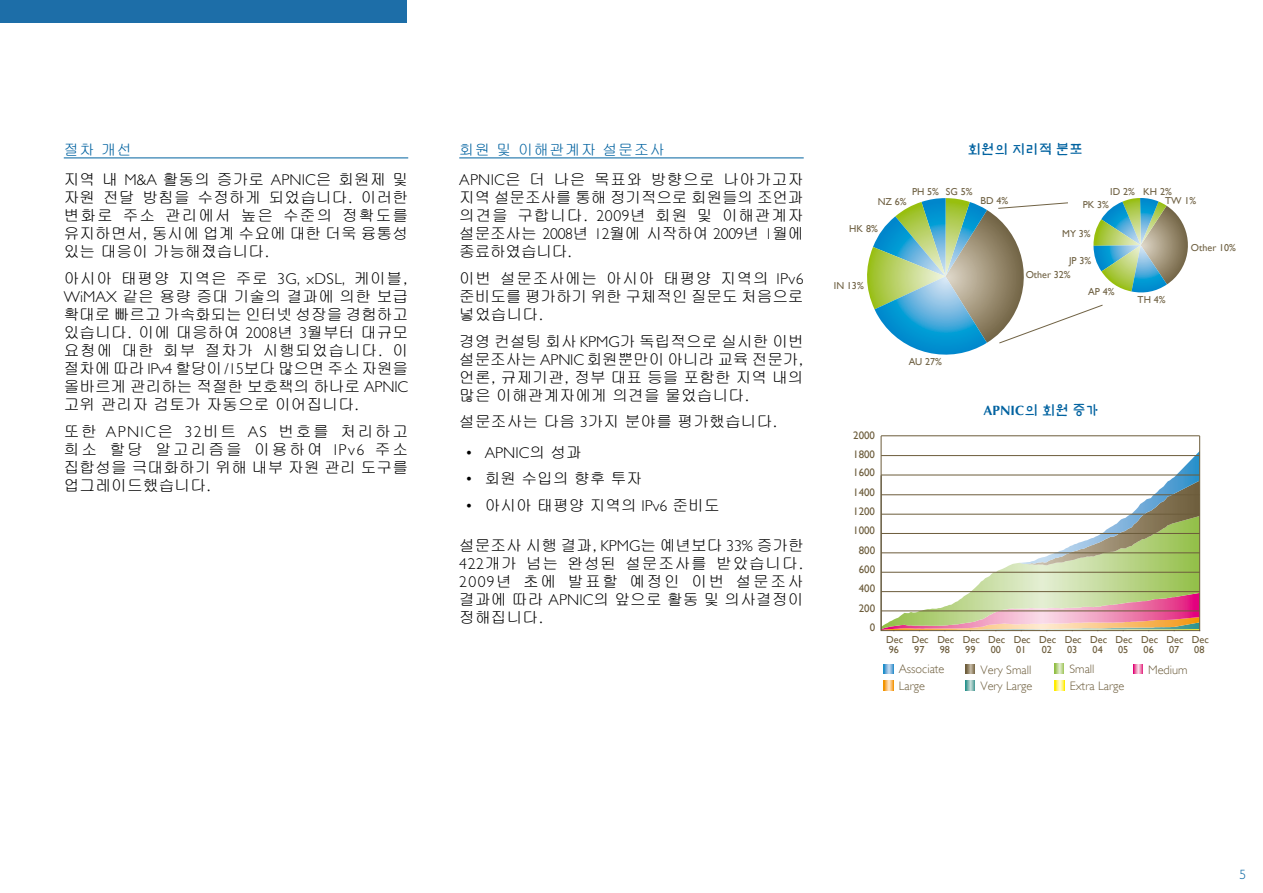
<style>
.page{position:relative;width:1263px;height:893px;background:#fff}
.page>*{position:absolute;margin:0;border:0;box-sizing:border-box;transform-origin:0 0}
.t1{font:15.75px/18px "Gulim";letter-spacing:.005em;color:#000;text-align:justify}
.t2{font:300 15.75px "Gill Sans";color:#000}
.t3{font:15px "Gulim";letter-spacing:.05em;color:#0062a0}
.t4{font:700 13.5px "Optima";color:#0062a0}
.t5{font:13.5px "Munhwa Hoonmin Std";color:#0062a0}
.t6{font:300 13.5px "Gill Sans";color:#0062a0}
.t7{font:300 12.3px "Gill Sans";color:#6c5c3b}
.t8{font:10.95px "Gill Sans";color:#6c5c3b}
.t9{font:10.2px/9.8px "Gill Sans";color:#6c5c3b}
.t10{font:10.05px/9px "Gill Sans";color:#706244}
.s1{font-family:"Gill Sans";font-weight:300}
.s2{font-family:"Gulim";font-weight:400}
.s3{font-family:"Munhwa Hoonmin Std";font-weight:400}
</style>
<div class="page">
<div style="left:0;top:0;width:407px;height:22px;background:#1d6ea8"></div>
<svg style="left:867px;top:198px;width:321px;height:157px"></svg>
<svg style="left:883px;top:453px;width:315px;height:63px"></svg>
<hr style="left:881px;top:475px;width:319px;height:1px;background:#6c5c3b">
<hr style="left:881px;top:475px;width:1px;height:155px;background:#5d5339">
<svg style="left:881px;top:516px;width:319px;height:115px"></svg>
<svg style="left:884px;top:664px;width:9px;height:10px"></svg>
<svg style="left:965px;top:664px;width:10px;height:10px"></svg>
<svg style="left:1054px;top:664px;width:10px;height:9px"></svg>
<svg style="left:1133px;top:664px;width:9px;height:10px"></svg>
<svg style="left:884px;top:681px;width:9px;height:9px"></svg>
<svg style="left:965px;top:680px;width:10px;height:10px"></svg>
<svg style="left:1055px;top:681px;width:9px;height:9px"></svg>
<hr style="left:881px;top:455px;width:318px;height:1px;background:#6c5c3b">
<hr style="left:881px;top:436px;width:319px;height:1px;background:#6c5c3b">
<hr style="left:881px;top:611px;width:319px;height:1px;background:#6c5c3b">
<hr style="left:881px;top:591px;width:319px;height:1px;background:#6c5c3b">
<hr style="left:881px;top:572px;width:319px;height:1px;background:#6c5c3b">
<hr style="left:881px;top:553px;width:319px;height:1px;background:#6c5c3b">
<hr style="left:881px;top:533px;width:319px;height:1px;background:#6c5c3b">
<hr style="left:881px;top:514px;width:319px;height:1px;background:#6c5c3b">
<hr style="left:881px;top:494px;width:318px;height:1px;background:#6c5c3b">
<hr style="left:64px;top:158px;width:344px;height:1px;background:#0062a0">
<hr style="left:459px;top:158px;width:345px;height:1px;background:#0062a0">
<p class="t3" style="left:64px;top:142px;width:69px">절차 개선</p>
<p class="t1" style="left:64px;top:171px;width:346px">지역 내 <span class="s1">M&amp;A</span> 활동의 증가로 <span class="s1">APNIC</span>은 회원제 및 자원 전달 방침을 수정하게 되었습니다. 이러한 변화로 주소 관리에서 높은 수준의 정확도를 유지하면서, 동시에 업계 수요에 대한 더욱 융통성 있는 대응이 가능해졌습니다.</p>
<p class="t1" style="left:64px;top:269px;width:346px">아시아 태평양 지역은 주로 <span class="s1">3G, xDSL,</span> 케이블, <span class="s1">WiMAX</span> 같은 용량 증대 기술의 결과에 의한 보급 확대로 빠르고 가속화되는 인터넷 성장을 경험하고 있습니다. 이에 대응하여 <span class="s1">2008</span>년 <span class="s1">3</span>월부터 대규모 요청에 대한 회부 절차가 시행되었습니다. 이 절차에 따라 <span class="s1">IPv4</span> 할당이 <span class="s1">/15</span>보다 많으면 주소 자원을 올바르게 관리하는 적절한 보호책의 하나로 <span class="s1">APNIC </span>고위 관리자 검토가 자동으로 이어집니다.</p>
<p class="t1" style="left:64px;top:422px;width:346px">또한 <span class="s1">APNIC</span>은 <span class="s1">32</span>비트 <span class="s1">AS</span> 번호를 처리하고 희소 할당 알고리즘을 이용하여 <span class="s1">IPv6</span> 주소 집합성을 극대화하기 위해 내부 자원 관리 도구를 업그레이드했습니다.</p>
<p class="t3" style="left:459px;top:142px;width:207px">회원 및 이해관계자 설문조사</p>
<p class="t1" style="left:459px;top:171px;width:346px"><span class="s1">APNIC</span>은 더 나은 목표와 방향으로 나아가고자 지역 설문조사를 통해 정기적으로 회원들의 조언과 의견을 구합니다. <span class="s1">2009</span>년 회원 및 이해관계자 설문조사는 <span class="s1">2008</span>년 <span class="s1">12</span>월에 시작하여 <span class="s1">2009</span>년 <span class="s1">1</span>월에 종료하였습니다.</p>
<p class="t1" style="left:459px;top:269px;width:346px">이번 설문조사에는 아시아 태평양 지역의 <span class="s1">IPv6 </span>준비도를 평가하기 위한 구체적인 질문도 처음으로 넣었습니다.</p>
<p class="t1" style="left:459px;top:332px;width:346px">경영 컨설팅 회사 <span class="s1">KPMG</span>가 독립적으로 실시한 이번 설문조사는 <span class="s1">APNIC</span> 회원뿐만이 아니라 교육 전문가, 언론, 규제기관, 정부 대표 등을 포함한 지역 내의 많은 이해관계자에게 의견을 물었습니다.</p>
<p class="t1" style="left:459px;top:412px;width:320px">설문조사는 다음 <span class="s1">3</span>가지 분야를 평가했습니다.</p>
<p class="t2" style="left:465px;top:444px;width:118px">• APNIC<span class="s2">의 성과</span></p>
<p class="t1" style="left:465px;top:470px;width:178px"><span class="s1">•</span> 회원 수입의 향후 투자</p>
<p class="t1" style="left:465px;top:496px;width:256px"><span class="s1">•</span> 아시아 태평양 지역의 <span class="s1">IPv6</span> 준비도</p>
<p class="t1" style="left:459px;top:536px;width:346px">설문조사 시행 결과, <span class="s1">KPMG</span>는 예년보다 <span class="s1">33%</span> 증가한 <span class="s1">422</span>개가 넘는 완성된 설문조사를 받았습니다.<br><span class="s1">2009</span>년 초에 발표할 예정인 이번 설문조사 결과에 따라 <span class="s1">APNIC</span>의 앞으로 활동 및 의사결정이 정해집니다.</p>
<p class="t5" style="left:967px;top:142px;width:117px">회원의 지리적 분포</p>
<p class="t10" style="left:912px;top:187px;width:29px">PH 5%</p>
<p class="t10" style="left:946px;top:187px;width:28px">SG 5%</p>
<p class="t10" style="left:878px;top:197px;width:30px">NZ 6%</p>
<p class="t10" style="left:980px;top:196px;width:29px">BD 4%</p>
<p class="t10" style="left:1165px;top:187px;width:33px;text-indent:-55px">ID 2% KH 2%<br>TW 1%</p>
<p class="t10" style="left:1083px;top:200px;width:28px">PK 3%</p>
<p class="t10" style="left:849px;top:224px;width:30px">HK 8%</p>
<p class="t10" style="left:1062px;top:229px;width:30px">MY 3%</p>
<p class="t10" style="left:1191px;top:243px;width:47px">Other 10%</p>
<p class="t10" style="left:1069px;top:256px;width:24px">JP 3%</p>
<p class="t10" style="left:1026px;top:270px;width:47px">Other 32%</p>
<p class="t10" style="left:834px;top:281px;width:31px">IN 13%</p>
<p class="t10" style="left:1088px;top:287px;width:28px">AP 4%</p>
<p class="t10" style="left:1138px;top:295px;width:29px">TH 4%</p>
<p class="t8" style="left:853px;top:429px;width:23px">2000</p>
<p class="t8" style="left:853px;top:448px;width:23px">1800</p>
<p class="t8" style="left:853px;top:466px;width:23px">1600</p>
<p class="t8" style="left:853px;top:486px;width:23px">1400</p>
<p class="t8" style="left:853px;top:505px;width:23px">1200</p>
<p class="t8" style="left:853px;top:524px;width:23px">1000</p>
<p class="t8" style="left:859px;top:544px;width:18px">800</p>
<p class="t8" style="left:859px;top:563px;width:18px">600</p>
<p class="t8" style="left:859px;top:582px;width:18px">400</p>
<p class="t8" style="left:859px;top:602px;width:18px">200</p>
<p class="t8" style="left:870px;top:621px;width:7px">0</p>
<p class="t10" style="left:909px;top:357px;width:35px">AU 27%</p>
<p class="t4" style="left:983px;top:402px;width:117px">APNIC<span class="s3">의 회원 증가</span></p>
<p class="t9" style="left:886px;top:635px;width:19px">Dec<br>96</p>
<p class="t9" style="left:912px;top:635px;width:19px">Dec<br>97</p>
<p class="t9" style="left:937px;top:635px;width:19px">Dec<br>98</p>
<p class="t9" style="left:963px;top:635px;width:19px">Dec<br>99</p>
<p class="t9" style="left:988px;top:635px;width:19px">Dec<br>00</p>
<p class="t9" style="left:1014px;top:635px;width:19px">Dec<br>01</p>
<p class="t9" style="left:1039px;top:635px;width:19px">Dec<br>02</p>
<p class="t9" style="left:1065px;top:635px;width:19px">Dec<br>03</p>
<p class="t9" style="left:1090px;top:635px;width:19px">Dec<br>04</p>
<p class="t9" style="left:1115px;top:635px;width:19px">Dec<br>05</p>
<p class="t9" style="left:1141px;top:635px;width:19px">Dec<br>06</p>
<p class="t9" style="left:1166px;top:635px;width:19px">Dec<br>07</p>
<p class="t9" style="left:1192px;top:635px;width:19px">Dec<br>08</p>
<p class="t7" style="left:899px;top:662px;width:47px">Associate</p>
<p class="t7" style="left:980px;top:662px;width:52px">Very Small</p>
<p class="t7" style="left:1069px;top:662px;width:27px">Small</p>
<p class="t7" style="left:1148px;top:662px;width:41px">Medium</p>
<p class="t7" style="left:899px;top:679px;width:28px">Large</p>
<p class="t7" style="left:980px;top:678px;width:53px">Very Large</p>
<p class="t7" style="left:1070px;top:679px;width:56px">Extra Large</p>
<p class="t6" style="left:1239px;top:867px;width:8px">5</p>
</div>
